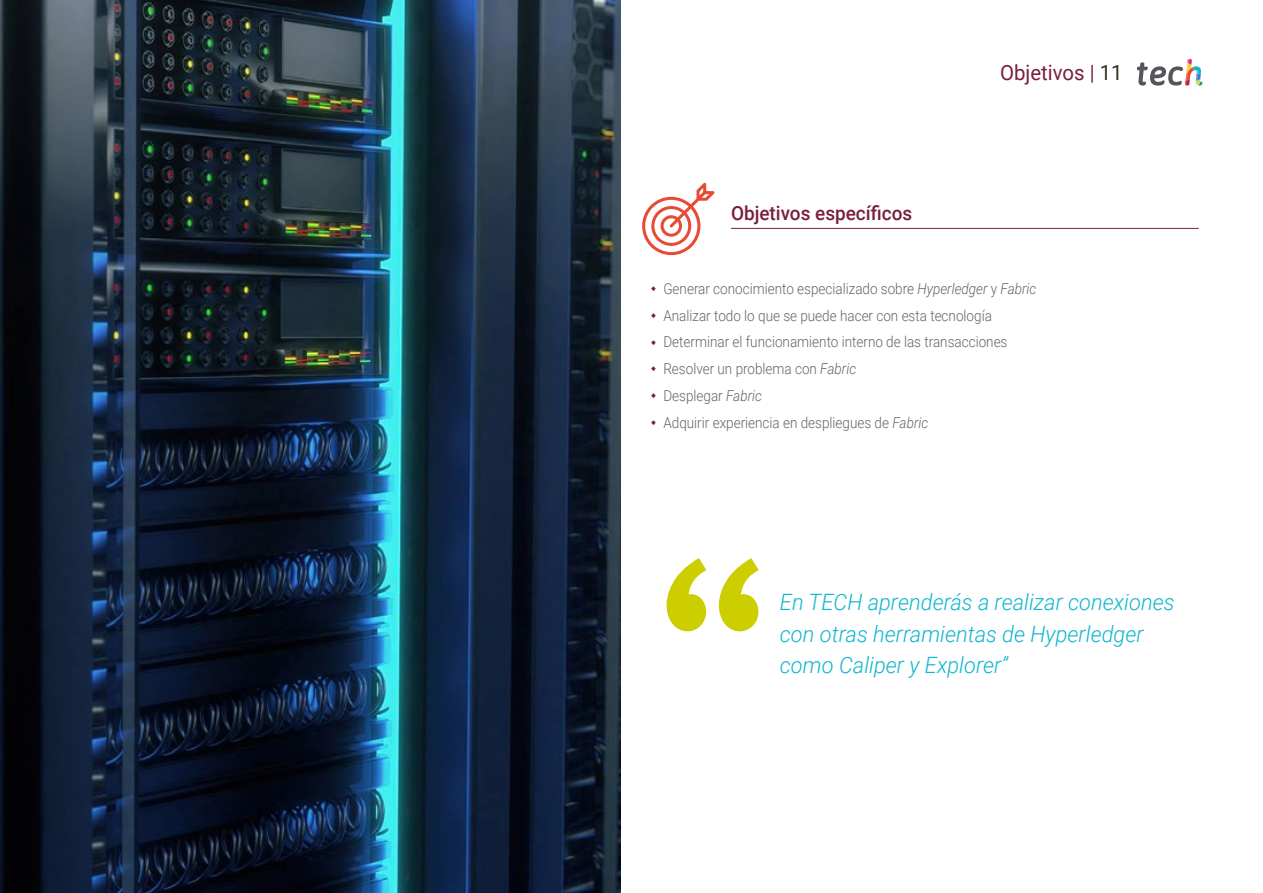
<style>
.page{position:relative;width:1263px;height:893px;background:#fff}
.page>*{position:absolute;margin:0;border:0;box-sizing:border-box;transform-origin:0 0}
.t1{font:italic 300 22.5px/31.5px "Roboto";color:#0fb6cf}
.t2{font:21px "Roboto";color:#791e3c}
.t3{font:500 19.5px "Roboto";color:#791e3c}
.t4{font:300 15px/26.7px "Roboto";color:#61646a;scale:.9 1}
.s1{color:#312e20}
.s2{font-style:italic}
</style>
<div class="page">
<hr style="left:731px;top:228px;width:468px;height:1px;background:#791e3c">
<svg style="left:642px;top:183px;width:72px;height:72px"></svg>
<svg style="left:1137px;top:59px;width:65px;height:27px"></svg>
<img style="left:0;top:0;width:621px;height:893px">
<svg style="left:666px;top:558px;width:93px;height:73px"></svg>
<h3 class="t3" style="left:731px;top:199px;width:183px">Objetivos específicos</h3>
<h2 class="t2" style="left:1000px;top:57px;width:124px">Objetivos | <span class="s1">11</span></h2>
<p class="t4" style="left:663px;top:275px;width:416px">Generar conocimiento especializado sobre <span class="s2">Hyperledger</span> y <span class="s2">Fabric </span>Analizar todo lo que se puede hacer con esta tecnología Determinar el funcionamiento interno de las transacciones Resolver un problema con <span class="s2">Fabric<br></span>Desplegar <span class="s2">Fabric<br></span>Adquirir experiencia en despliegues de <span class="s2">Fabric</span></p>
<h1 class="t1" style="left:780px;top:585px;width:396px">En TECH aprenderás a realizar conexiones con otras herramientas de Hyperledger como Caliper y Explorer”</h1>
</div>
